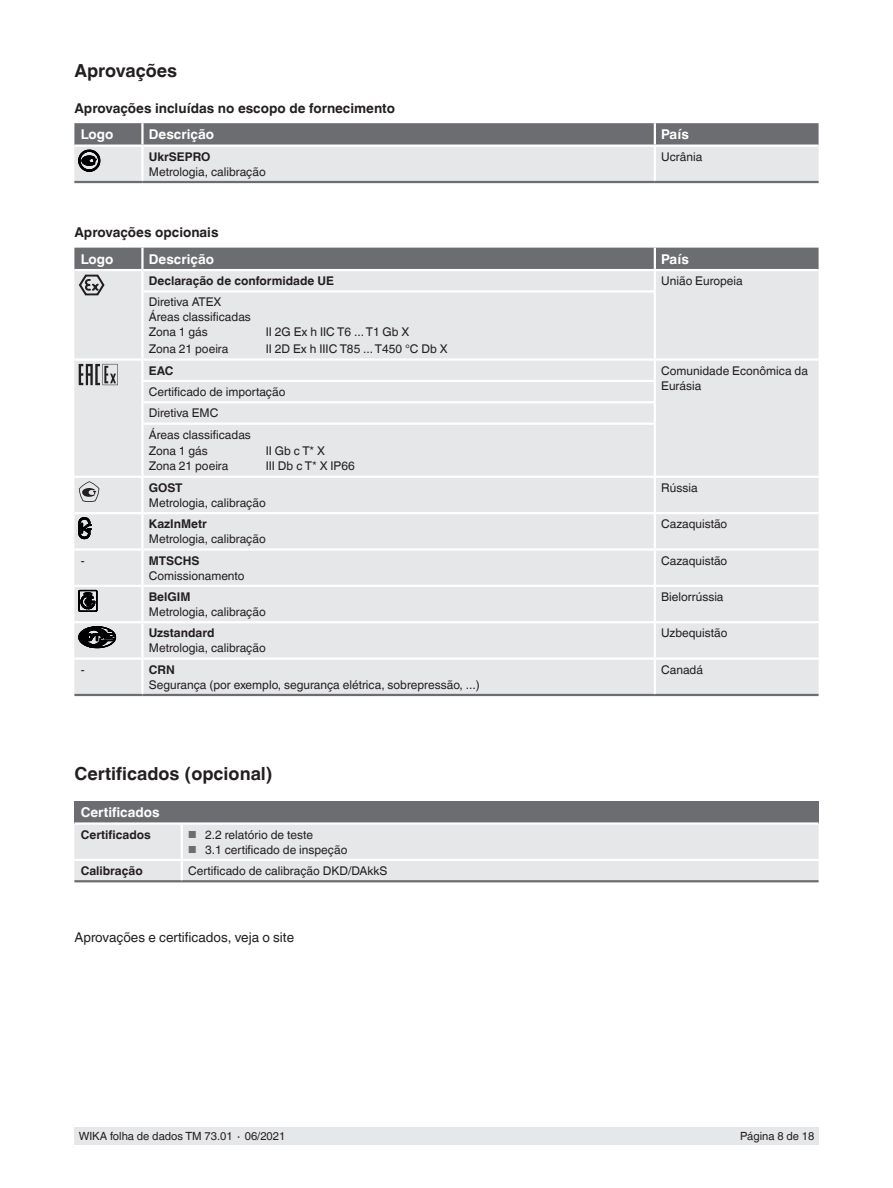
<style>
.page{position:relative;width:893px;height:1188px;background:#fff}
.page>*{position:absolute;margin:0;border:0;box-sizing:border-box;transform-origin:0 0}
.t1{font:700 18px "Helvetica World";color:#231f20}
.t2{font:700 13.5px "Helvetica World";color:#231f20}
.t3{font:700 13.5px "Helvetica World";color:#fff}
.t4{font:13.5px "Helvetica World";color:#231f20}
.t5{font:12px/14.9px "Helvetica World";color:#231f20}
.t6{font:700 12px "Helvetica World";color:#231f20}
.t7{font:11.25px "Helvetica World";color:#231f20}
.s1{font-size:10.2px;color:#6c6d70}
</style>
<div class="page">
<div style="left:74px;top:1128px;width:745px;height:17px;background:#e6e7e9"></div>
<hr style="left:74px;top:181px;width:68px;height:2px;background:#6c6d70">
<hr style="left:142px;top:181px;width:513px;height:2px;background:#6c6d70">
<hr style="left:655px;top:181px;width:164px;height:2px;background:#6c6d70">
<div style="left:74px;top:296px;width:745px;height:398px;background:#e6e7e9"></div>
<hr style="left:141px;top:380px;width:515px;height:2px;background:#fff">
<hr style="left:141px;top:401px;width:515px;height:2px;background:#fff">
<hr style="left:141px;top:423px;width:515px;height:2px;background:#fff">
<hr style="left:142px;top:476px;width:513px;height:2px;background:#fff">
<hr style="left:142px;top:512px;width:513px;height:2px;background:#fff">
<hr style="left:141px;top:514px;width:3px;height:34px;background:#fff">
<hr style="left:654px;top:514px;width:2px;height:34px;background:#fff">
<hr style="left:141px;top:587px;width:3px;height:34px;background:#fff">
<hr style="left:654px;top:587px;width:2px;height:34px;background:#fff">
<hr style="left:142px;top:358px;width:513px;height:3px;background:#fff">
<hr style="left:655px;top:358px;width:164px;height:3px;background:#fff">
<hr style="left:74px;top:585px;width:68px;height:2px;background:#fff">
<hr style="left:142px;top:585px;width:513px;height:2px;background:#fff">
<hr style="left:655px;top:585px;width:164px;height:2px;background:#fff">
<hr style="left:74px;top:621px;width:68px;height:2px;background:#fff">
<hr style="left:142px;top:621px;width:513px;height:2px;background:#fff">
<hr style="left:655px;top:621px;width:164px;height:2px;background:#fff">
<hr style="left:74px;top:548px;width:68px;height:3px;background:#fff">
<hr style="left:142px;top:548px;width:513px;height:3px;background:#fff">
<hr style="left:141px;top:551px;width:3px;height:34px;background:#fff">
<hr style="left:655px;top:548px;width:164px;height:3px;background:#fff">
<hr style="left:654px;top:551px;width:2px;height:34px;background:#fff">
<hr style="left:141px;top:623px;width:3px;height:34px;background:#fff">
<hr style="left:654px;top:623px;width:2px;height:34px;background:#fff">
<hr style="left:141px;top:293px;width:3px;height:65px;background:#fff">
<hr style="left:74px;top:358px;width:68px;height:3px;background:#fff">
<hr style="left:142px;top:657px;width:513px;height:3px;background:#fff">
<hr style="left:74px;top:657px;width:68px;height:3px;background:#fff">
<hr style="left:655px;top:657px;width:164px;height:3px;background:#fff">
<hr style="left:74px;top:512px;width:68px;height:2px;background:#fff">
<hr style="left:655px;top:512px;width:164px;height:2px;background:#fff">
<hr style="left:141px;top:361px;width:3px;height:19px;background:#fff">
<hr style="left:141px;top:382px;width:3px;height:19px;background:#fff">
<hr style="left:141px;top:403px;width:3px;height:20px;background:#fff">
<hr style="left:141px;top:425px;width:3px;height:51px;background:#fff">
<hr style="left:74px;top:476px;width:68px;height:2px;background:#fff">
<hr style="left:654px;top:293px;width:2px;height:65px;background:#fff">
<svg style="left:654px;top:361px;width:2px;height:40px"></svg>
<hr style="left:654px;top:403px;width:2px;height:20px;background:#fff">
<hr style="left:654px;top:425px;width:2px;height:51px;background:#fff">
<hr style="left:655px;top:476px;width:164px;height:2px;background:#fff">
<hr style="left:74px;top:694px;width:68px;height:2px;background:#6c6d70">
<hr style="left:142px;top:694px;width:513px;height:2px;background:#6c6d70">
<hr style="left:655px;top:694px;width:164px;height:2px;background:#6c6d70">
<hr style="left:654px;top:478px;width:2px;height:34px;background:#fff">
<hr style="left:654px;top:660px;width:2px;height:34px;background:#fff">
<hr style="left:141px;top:478px;width:3px;height:34px;background:#fff">
<hr style="left:141px;top:660px;width:3px;height:34px;background:#fff">
<div style="left:74px;top:801px;width:745px;height:23px;background:#6c6d70"></div>
<div style="left:74px;top:825px;width:745px;height:55px;background:#e6e7e9"></div>
<hr style="left:74px;top:822px;width:109px;height:3px;background:#fff">
<hr style="left:183px;top:822px;width:636px;height:3px;background:#fff">
<hr style="left:181px;top:825px;width:2px;height:34px;background:#fff">
<hr style="left:74px;top:880px;width:108px;height:2px;background:#6c6d70">
<hr style="left:182px;top:880px;width:637px;height:2px;background:#6c6d70">
<hr style="left:74px;top:859px;width:109px;height:2px;background:#fff">
<svg style="left:181px;top:861px;width:2px;height:19px"></svg>
<hr style="left:183px;top:859px;width:636px;height:2px;background:#fff">
<svg style="left:74px;top:123px;width:745px;height:59px;background:#b7b8ba"></svg>
<svg style="left:74px;top:248px;width:745px;height:48px;background:#b2b3b5"></svg>
<svg style="left:79px;top:364px;width:39px;height:21px"></svg>
<svg style="left:79px;top:481px;width:20px;height:21px"></svg>
<svg style="left:79px;top:517px;width:12px;height:22px"></svg>
<svg style="left:79px;top:590px;width:18px;height:22px"></svg>
<svg style="left:79px;top:627px;width:37px;height:21px"></svg>
<h1 class="t1" style="left:74px;top:60px;width:104px">Aprovações</h1>
<p class="t2" style="left:74px;top:100px;width:322px">Aprovações incluídas no escopo de fornecimento</p>
<p class="t3" style="left:81px;top:127px;width:34px">Logo</p>
<p class="t3" style="left:149px;top:127px;width:67px">Descrição</p>
<p class="t3" style="left:661px;top:127px;width:29px">País</p>
<p class="t6" style="left:149px;top:149px;width:63px">UkrSEPRO</p>
<p class="t5" style="left:149px;top:164px;width:118px">Metrologia, calibração</p>
<p class="t5" style="left:661px;top:149px;width:43px">Ucrânia</p>
<p class="t2" style="left:74px;top:225px;width:146px">Aprovações opcionais</p>
<p class="t3" style="left:81px;top:251px;width:34px">Logo</p>
<p class="t3" style="left:149px;top:251px;width:67px">Descrição</p>
<p class="t3" style="left:661px;top:251px;width:29px">País</p>
<p class="t6" style="left:149px;top:274px;width:187px">Declaração de conformidade UE</p>
<p class="t5" style="left:661px;top:274px;width:83px">União Europeia</p>
<p class="t5" style="left:149px;top:295px;width:104px">Diretiva ATEX<br>Áreas classificadas<br>Zona 1 gás</p>
<p class="t5" style="left:266px;top:324px;width:145px">II 2G Ex h IIC T6 ... T1 Gb X</p>
<p class="t5" style="left:149px;top:342px;width:81px">Zona 21 poeira</p>
<p class="t5" style="left:266px;top:342px;width:184px">II 2D Ex h IIIC T85 ... T450 °C Db X</p>
<p class="t6" style="left:149px;top:363px;width:26px">EAC</p>
<p class="t5" style="left:661px;top:363px;width:148px">Comunidade Econômica da<br>Eurásia</p>
<p class="t5" style="left:149px;top:381px;width:138px;line-height:21.3px">Certificado de importação<br>Diretiva EMC<br>Áreas classificadas</p>
<p class="t5" style="left:149px;top:444px;width:60px">Zona 1 gás</p>
<p class="t5" style="left:266px;top:444px;width:61px">II Gb c T* X</p>
<p class="t5" style="left:149px;top:459px;width:81px">Zona 21 poeira</p>
<p class="t5" style="left:266px;top:459px;width:90px">III Db c T* X IP66</p>
<p class="t6" style="left:149px;top:481px;width:35px">GOST</p>
<p class="t5" style="left:149px;top:495px;width:118px">Metrologia, calibração</p>
<p class="t5" style="left:661px;top:480px;width:38px">Rússia</p>
<p class="t6" style="left:149px;top:517px;width:60px">KazInMetr</p>
<p class="t5" style="left:149px;top:532px;width:118px">Metrologia, calibração</p>
<p class="t5" style="left:661px;top:517px;width:68px">Cazaquistão</p>
<p class="t5" style="left:81px;top:553px;width:5px">-</p>
<p class="t6" style="left:149px;top:553px;width:52px">MTSCHS</p>
<p class="t5" style="left:149px;top:568px;width:97px">Comissionamento</p>
<p class="t5" style="left:661px;top:553px;width:68px">Cazaquistão</p>
<p class="t6" style="left:149px;top:590px;width:43px">BelGIM</p>
<p class="t5" style="left:149px;top:604px;width:118px">Metrologia, calibração</p>
<p class="t5" style="left:661px;top:589px;width:64px">Bielorrússia</p>
<p class="t6" style="left:149px;top:626px;width:67px">Uzstandard</p>
<p class="t5" style="left:149px;top:641px;width:118px">Metrologia, calibração</p>
<p class="t5" style="left:661px;top:626px;width:68px">Uzbequistão</p>
<p class="t5" style="left:81px;top:662px;width:5px">-</p>
<p class="t6" style="left:149px;top:662px;width:27px">CRN</p>
<p class="t5" style="left:149px;top:677px;width:332px">Segurança (por exemplo, segurança elétrica, sobrepressão, ...)</p>
<p class="t5" style="left:661px;top:662px;width:43px">Canadá</p>
<h1 class="t1" style="left:74px;top:763px;width:200px">Certificados (opcional)</h1>
<p class="t3" style="left:81px;top:805px;width:80px">Certificados</p>
<p class="t6" style="left:81px;top:827px;width:72px">Certificados</p>
<p class="t5" style="left:188px;top:827px;width:126px"><span class="s1">■</span> 2.2 relatório de teste</p>
<p class="t5" style="left:188px;top:842px;width:161px"><span class="s1">■</span> 3.1 certificado de inspeção</p>
<p class="t6" style="left:81px;top:864px;width:63px">Calibração</p>
<p class="t5" style="left:188px;top:863px;width:201px">Certificado de calibração DKD/DAkkS</p>
<p class="t4" style="left:74px;top:930px;width:221px">Aprovações e certificados, veja o site</p>
<p class="t7" style="left:79px;top:1130px;width:208px">WIKA folha de dados TM 73.01 ∙ 06/2021</p>
<p class="t7" style="left:740px;top:1130px;width:76px">Página 8 de 18</p>
</div>
